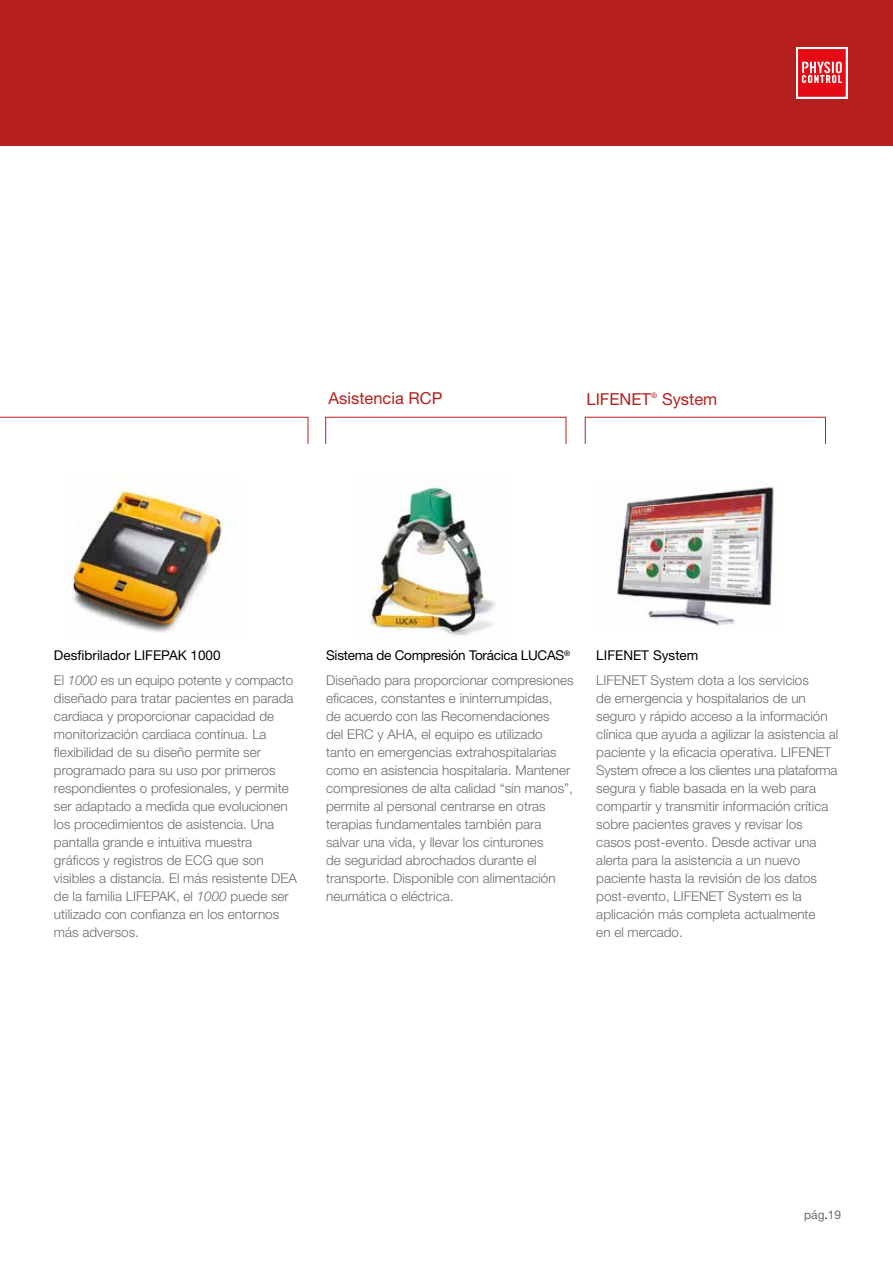
<style>
.page{position:relative;width:893px;height:1263px;background:#fff}
.page>*{position:absolute;margin:0;border:0;box-sizing:border-box;transform-origin:0 0}
.t1{font:16.5px "Helvetica Neue LT Std";color:#b5201f}
.t2{font:300 13.5px/18px "Helvetica Neue LT Std";color:#6a6c6c}
.t3{font:13.5px "Helvetica Neue LT Std";color:#000}
.t4{font:12px "Helvetica Neue LT Std";color:#6a6c6c}
.s1{font-weight:400;color:#000}
.s2{font-style:italic}
.s3{color:#000}
</style>
<div class="page">
<div style="left:0;top:0;width:893px;height:146px;background:#b5201f"></div>
<div style="left:796px;top:47px;width:52px;height:52px;background:#fff"></div>
<svg style="left:798px;top:49px;width:48px;height:48px;background:#e9373e"></svg>
<svg style="left:0;top:417px;width:308px;height:27px"></svg>
<div style="left:325px;top:417px;width:241px;height:27px;border:1px solid #b5201f"></div>
<div style="left:585px;top:417px;width:241px;height:27px;border:1px solid #b5201f"></div>
<img style="left:64px;top:476px;width:161px;height:157px">
<img style="left:370px;top:484px;width:125px;height:152px">
<img style="left:615px;top:482px;width:159px;height:144px">
<p class="t1" style="left:328px;top:389px;width:115px">Asistencia RCP</p>
<p class="t1" style="left:586px;top:389px;width:132px">LIFENET<sup>®</sup> System</p>
<p class="t2" style="left:54px;top:643px;width:241px;line-height:24.8px"><span class="s1">Desfibrilador LIFEPAK 1000<br></span>El <span class="s2">1000</span> es un equipo potente y compacto</p>
<p class="t2" style="left:54px;top:689px;width:245px">diseñado para tratar pacientes en parada cardiaca y proporcionar capacidad de monitorización cardiaca continua. La flexibilidad de su diseño permite ser programado para su uso por primeros respondientes o profesionales, y permite ser adaptado a medida que evolucionen los procedimientos de asistencia. Una pantalla grande e intuitiva muestra gráficos y registros de ECG que son visibles a distancia. El más resistente DEA de la familia LIFEPAK, el <span class="s2">1000</span> puede ser utilizado con confianza en los entornos más adversos.</p>
<p class="t2" style="left:326px;top:643px;width:249px;line-height:24.8px"><span class="s1">Sistema de Compresión Torácica LUCAS</span><sup>®<br></sup>Diseñado para proporcionar compresiones</p>
<p class="t2" style="left:326px;top:689px;width:248px">eficaces, constantes e ininterrumpidas,<br>de acuerdo con las Recomendaciones<br>del ERC y AHA, el equipo es utilizado tanto en emergencias extrahospitalarias como en asistencia hospitalaria. Mantener compresiones de alta calidad “sin manos”, permite al personal centrarse en otras terapias fundamentales también para salvar una vida, y llevar los cinturones<br>de seguridad abrochados durante el transporte. Disponible con alimentación neumática o eléctrica.</p>
<p class="t3" style="left:596px;top:647px;width:104px">LIFENET System</p>
<p class="t2" style="left:596px;top:671px;width:244px">LIFENET System dota a los servicios<br>de emergencia y hospitalarios de un seguro y rápido acceso a la información clínica que ayuda a agilizar la asistencia al paciente y la eficacia operativa. LIFENET System ofrece a los clientes una plataforma segura y fiable basada en la web para compartir y transmitir información crítica sobre pacientes graves y revisar los casos post-evento. Desde activar una alerta para la asistencia a un nuevo paciente hasta la revisión de los datos post-evento, LIFENET System es la aplicación más completa actualmente<br>en el mercado.</p>
<p class="t4" style="left:804px;top:1208px;width:39px">pág<span class="s3">.</span>19</p>
</div>
